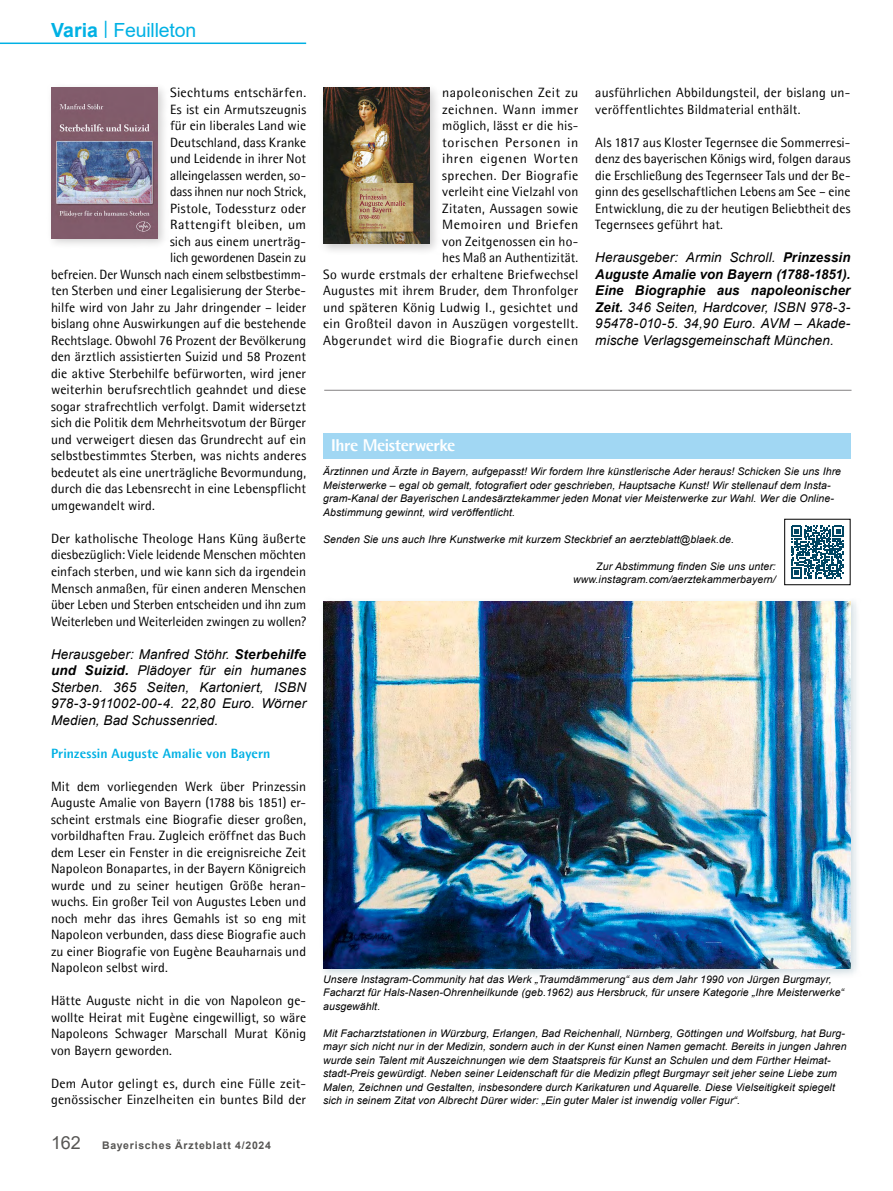
<style>
.page{position:relative;width:893px;height:1191px;background:#fff}
.page>*{position:absolute;margin:0;border:0;box-sizing:border-box;transform-origin:0 0}
.t1{font:19.5px "Arial";letter-spacing:-.01em;color:#00b1e4}
.t2{font:800 17.1px "Agfa Rotis Semisans";letter-spacing:-.025em;color:#fff}
.t3{font:13.5px/16.5px "Agfa Rotis Semisans";letter-spacing:.01em;color:#000;text-align:justify}
.t4{font:italic 13.5px/16.5px "Arial";letter-spacing:.005em;color:#000;text-align:justify}
.t5{font:800 13.5px "Agfa Rotis Semisans";letter-spacing:.01em;color:#00b1e4}
.t6{font:13.5px "Agfa Rotis Semisans";letter-spacing:-.01em;color:#000}
.t7{font:italic 10.5px/13.5px "Arial";letter-spacing:.01em;color:#000}
.t8{font:700 10.5px "Arial";letter-spacing:.075em;color:#575654}
.s1{font-weight:700}
.s2{font-weight:400;font-size:18px}
</style>
<div class="page">
<hr style="left:0;top:43px;width:306px;height:1px;background:#00b1e4">
<div style="left:318px;top:597px;width:544px;height:382px;background:#004663;opacity:.2"></div>
<img style="left:323px;top:602px;width:527px;height:366px">
<div style="left:323px;top:433px;width:527px;height:25px;background:#a1d7f3"></div>
<div style="left:318px;top:83px;width:122px;height:172px;background:#878586;opacity:.4"></div>
<img style="left:323px;top:88px;width:106px;height:156px">
<div style="left:46px;top:82px;width:122px;height:167px;background:#878586;opacity:.4"></div>
<img style="left:51px;top:87px;width:106px;height:151px">
<hr style="left:324px;top:390px;width:527px;height:1px;background:#838182">
<svg style="left:791px;top:525px;width:53px;height:53px"></svg>
<h1 class="t1" style="left:51px;top:16px;width:147px"><span class="s1">Varia</span> <sup>|</sup> Feuilleton</h1>
<p class="t3" style="left:170px;top:84px;width:138px">Siechtums entschärfen.</p>
<p class="t3" style="left:170px;top:101px;width:138px">Es ist ein Armutszeugnis</p>
<p class="t3" style="left:170px;top:117px;width:138px">für ein liberales Land wie</p>
<p class="t3" style="left:170px;top:134px;width:138px">Deutschland, dass Kranke</p>
<p class="t3" style="left:170px;top:150px;width:138px">und Leidende in ihrer Not</p>
<p class="t3" style="left:170px;top:167px;width:138px">alleingelassen werden, so-</p>
<p class="t6" style="left:170px;top:184px;width:138px">dass ihnen nur noch Strick,</p>
<p class="t3" style="left:170px;top:200px;width:138px">Pistole, Todessturz oder</p>
<p class="t3" style="left:170px;top:216px;width:138px">Rattengift bleiben, um</p>
<p class="t3" style="left:170px;top:233px;width:138px">sich aus einem unerträg-</p>
<p class="t3" style="left:170px;top:249px;width:138px">lich gewordenen Dasein zu</p>
<p class="t3" style="left:51px;top:266px;width:257px">befreien. Der Wunsch nach einem selbstbestimm-</p>
<p class="t3" style="left:51px;top:282px;width:257px">ten Sterben und einer Legalisierung der Sterbe-</p>
<p class="t3" style="left:51px;top:299px;width:257px">hilfe wird von Jahr zu Jahr dringender – leider</p>
<p class="t3" style="left:51px;top:315px;width:257px">bislang ohne Auswirkungen auf die bestehende</p>
<p class="t3" style="left:51px;top:332px;width:257px">Rechtslage. Obwohl 76 Prozent der Bevölkerung</p>
<p class="t3" style="left:51px;top:348px;width:257px">den ärztlich assistierten Suizid und 58 Prozent</p>
<p class="t3" style="left:51px;top:365px;width:257px">die aktive Sterbehilfe befürworten, wird jener</p>
<p class="t3" style="left:51px;top:381px;width:257px">weiterhin berufsrechtlich geahndet und diese</p>
<p class="t3" style="left:51px;top:398px;width:257px">sogar strafrechtlich verfolgt. Damit widersetzt</p>
<p class="t3" style="left:51px;top:414px;width:257px">sich die Politik dem Mehrheitsvotum der Bürger</p>
<p class="t3" style="left:51px;top:431px;width:257px">und verweigert diesen das Grundrecht auf ein</p>
<p class="t3" style="left:51px;top:447px;width:257px">selbstbestimmtes Sterben, was nichts anderes</p>
<p class="t3" style="left:51px;top:464px;width:257px">bedeutet als eine unerträgliche Bevormundung,</p>
<p class="t3" style="left:51px;top:480px;width:257px">durch die das Lebensrecht in eine Lebenspflicht</p>
<p class="t3" style="left:51px;top:497px;width:105px">umgewandelt wird.</p>
<p class="t3" style="left:51px;top:530px;width:257px">Der katholische Theologe Hans Küng äußerte diesbezüglich: Viele leidende Menschen möchten einfach sterben, und wie kann sich da irgendein Mensch anmaßen, für einen anderen Menschen über Leben und Sterben entscheiden und ihn zum Weiterleben und Weiterleiden zwingen zu wollen?</p>
<p class="t4" style="left:51px;top:645px;width:257px">Herausgeber: Manfred Stöhr. <span class="s1">Sterbehilfe und Suizid.</span> Plädoyer für ein humanes Sterben. 365 Seiten, Kartoniert, ISBN 978-3-911002-00-4. 22,80 Euro. Wörner Medien, Bad Schussenried.</p>
<p class="t5" style="left:51px;top:744px;width:221px">Prinzessin Auguste Amalie von Bayern</p>
<p class="t3" style="left:51px;top:777px;width:257px">Mit dem vorliegenden Werk über Prinzessin Auguste Amalie von Bayern (1788 bis 1851) er&shy;scheint erstmals eine Biografie dieser großen, vorbildhaften Frau. Zugleich eröffnet das Buch dem Leser ein Fenster in die ereignisreiche Zeit Napoleon Bonapartes, in der Bayern Königreich wurde und zu seiner heutigen Größe heran&shy;wuchs. Ein großer Teil von Augustes Leben und noch mehr das ihres Gemahls ist so eng mit Napoleon verbunden, dass diese Biografie auch zu einer Biografie von Eugène Beauharnais und Napoleon selbst wird.</p>
<p class="t3" style="left:51px;top:992px;width:257px">Hätte Auguste nicht in die von Napoleon ge&shy;wollte Heirat mit Eugène eingewilligt, so wäre Napoleons Schwager Marschall Murat König von Bayern geworden.</p>
<p class="t3" style="left:51px;top:1074px;width:257px">Dem Autor gelingt es, durch eine Fülle zeit&shy;genössischer Einzelheiten ein buntes Bild der</p>
<p class="t8" style="left:51px;top:1137px;width:221px"><span class="s2">162</span> Bayerisches Ärzteblatt 4/2024</p>
<p class="t3" style="left:323px;top:84px;width:257px;text-align:right">napoleonischen Zeit zu<br>zeichnen. Wann immer<br>möglich, lässt er die his-<br>torischen Personen in<br>ihren eigenen Worten<br>sprechen. Der Biografie<br>verleiht eine Vielzahl von<br>Zitaten, Aussagen sowie<br>Memoiren und Briefen<br>von Zeitgenossen ein ho-<br>hes Maß an Authentizität.<br>So wurde erstmals der erhaltene Briefwechsel<br>Augustes mit ihrem Bruder, dem Thronfolger und späteren König Ludwig I., gesichtet und ein Großteil davon in Auszügen vorgestellt.<br>Abgerundet wird die Biografie durch einen</p>
<p class="t3" style="left:595px;top:84px;width:257px">ausführlichen Abbildungsteil, der bislang un&shy;veröffentlichtes Bildmaterial enthält.</p>
<p class="t3" style="left:595px;top:134px;width:257px">Als 1817 aus Kloster Tegernsee die Sommerresi&shy;denz des bayerischen Königs wird, folgen daraus die Erschließung des Tegernseer Tals und der Be&shy;ginn des gesellschaftlichen Lebens am See – eine Entwicklung, die zu der heutigen Beliebtheit des Tegernsees geführt hat.</p>
<p class="t4" style="left:595px;top:249px;width:257px">Herausgeber: Armin Schroll. <span class="s1">Prinzessin Auguste Amalie von Bayern (1788-1851).<br>Eine Biographie aus napoleonischer Zeit.</span> 346 Seiten, Hardcover, ISBN 978-3- 95478-010-5. 34,90 Euro. AVM – Akade&shy;mische Verlagsgemeinschaft München.</p>
<p class="t2" style="left:331px;top:435px;width:126px">Ihre Meisterwerke</p>
<p class="t7" style="left:323px;top:465px;width:519px">Ärztinnen und Ärzte in Bayern, aufgepasst! Wir fordern Ihre künstlerische Ader heraus! Schicken Sie uns Ihre Meisterwerke – egal ob gemalt, fotografiert oder geschrieben, Hauptsache Kunst! Wir stellenauf dem Insta&shy;gram-Kanal der Bayerischen Landesärztekammer jeden Monat vier Meisterwerke zur Wahl. Wer die Online-Abstimmung gewinnt, wird veröffentlicht.</p>
<p class="t7" style="left:323px;top:532px;width:412px">Senden Sie uns auch Ihre Kunstwerke mit kurzem Steckbrief an aerzteblatt@blaek.de.</p>
<p class="t7" style="left:573px;top:559px;width:204px;text-align:right">Zur Abstimmung finden Sie uns unter: www.instagram.com/aerztekammerbayern/</p>
<p class="t7" style="left:323px;top:972px;width:522px">Unsere Instagram-Community hat das Werk „Traumdämmerung“ aus dem Jahr 1990 von Jürgen Burgmayr,<br>Facharzt für Hals-Nasen-Ohrenheilkunde (geb.1962) aus Hersbruck, für unsere Kategorie „Ihre Meisterwerke“ ausgewählt.</p>
<p class="t7" style="left:323px;top:1026px;width:525px">Mit Facharztstationen in Würzburg, Erlangen, Bad Reichenhall, Nürnberg, Göttingen und Wolfsburg, hat Burg&shy;mayr sich nicht nur in der Medizin, sondern auch in der Kunst einen Namen gemacht. Bereits in jungen Jahren wurde sein Talent mit Auszeichnungen wie dem Staatspreis für Kunst an Schulen und dem Fürther Heimat&shy;stadt-Preis gewürdigt. Neben seiner Leidenschaft für die Medizin pflegt Burgmayr seit jeher seine Liebe zum Malen, Zeichnen und Gestalten, insbesondere durch Karikaturen und Aquarelle. Diese Vielseitigkeit spiegelt sich in seinem Zitat von Albrecht Dürer wider: „Ein guter Maler ist inwendig voller Figur“.</p>
</div>
